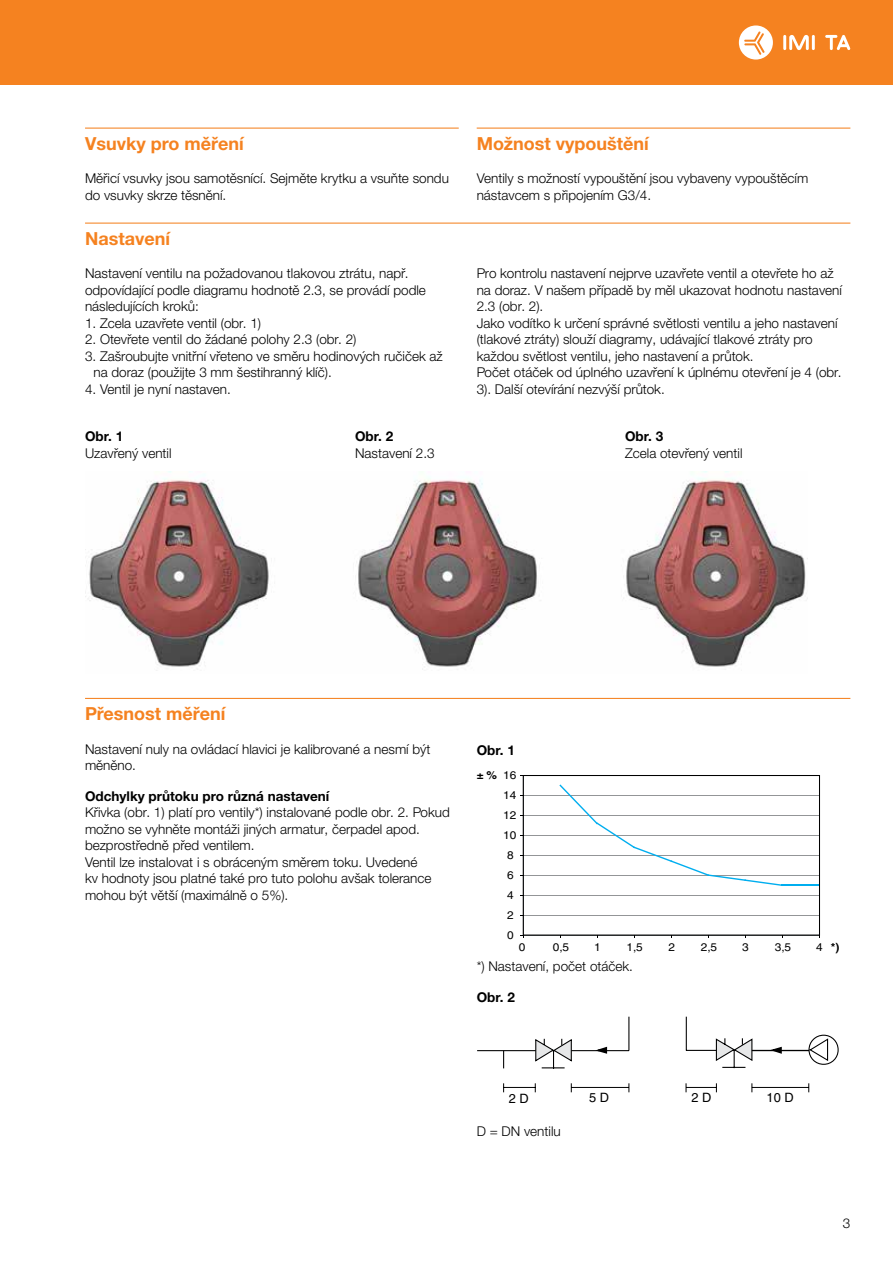
<style>
.page{position:relative;width:893px;height:1263px;background:#fff}
.page>*{position:absolute;margin:0;border:0;box-sizing:border-box;transform-origin:0 0}
.t1{font:700 18px "Helvetica Neue LTW1 G";color:#f58220}
.t2{font:300 13.5px/16.5px "Helvetica Neue LTW1 G";color:#000}
.t3{font:700 13.5px "Helvetica Neue LTW1 G";color:#000}
.t4{font:12.9px "Helvetica";color:#000}
.t5{font:11.1px "Helvetica";letter-spacing:.005em;color:#000;scale:1.07 1}
.t6{font:700 11.1px "Helvetica";color:#000;scale:1.07 1}
.s1{font-weight:400}
</style>
<div class="page">
<div style="left:0;top:0;width:893px;height:85px;background:#f58220"></div>
<hr style="left:783px;top:35px;width:3px;height:15px;background:#fff">
<hr style="left:812px;top:35px;width:3px;height:15px;background:#fff">
<svg style="left:789px;top:35px;width:20px;height:15px"></svg>
<svg style="left:825px;top:35px;width:25px;height:15px"></svg>
<svg style="left:739px;top:25px;width:34px;height:35px"></svg>
<hr style="left:85px;top:128px;width:374px;height:1px;background:#f58220">
<hr style="left:477px;top:128px;width:373px;height:1px;background:#f58220">
<hr style="left:85px;top:223px;width:765px;height:1px;background:#f58220">
<hr style="left:85px;top:698px;width:765px;height:1px;background:#f58220">
<img style="left:85px;top:472px;width:723px;height:199px">
<hr style="left:523px;top:935px;width:296px;height:1px;background:#889096">
<svg style="left:523px;top:775px;width:297px;height:160px"></svg>
<hr style="left:477px;top:1050px;width:152px;height:1px;background:#000">
<hr style="left:628px;top:1017px;width:1px;height:34px;background:#000">
<hr style="left:686px;top:1017px;width:1px;height:34px;background:#000">
<hr style="left:686px;top:1050px;width:152px;height:1px;background:#000">
<svg style="left:715px;top:1038px;width:38px;height:31px"></svg>
<svg style="left:534px;top:1038px;width:39px;height:31px"></svg>
<svg style="left:503px;top:1051px;width:1px;height:17px"></svg>
<hr style="left:752px;top:1050px;width:73px;height:1px;background:#000">
<svg style="left:808px;top:1034px;width:30px;height:31px"></svg>
<hr style="left:504px;top:1087px;width:31px;height:1px;background:#000">
<hr style="left:571px;top:1087px;width:58px;height:1px;background:#000">
<hr style="left:686px;top:1087px;width:30px;height:1px;background:#000">
<hr style="left:752px;top:1087px;width:57px;height:1px;background:#000">
<svg style="left:767px;top:1046px;width:16px;height:8px"></svg>
<svg style="left:592px;top:1046px;width:16px;height:8px"></svg>
<h1 class="t1" style="left:85px;top:132px;width:160px">Vsuvky pro měření</h1>
<p class="t2" style="left:85px;top:170px;width:365px">Měřicí vsuvky jsou samotěsnící. Sejměte krytku a vsuňte sondu do vsuvky skrze těsnění.</p>
<h1 class="t1" style="left:85px;top:227px;width:87px">Nastavení</h1>
<p class="t2" style="left:85px;top:265px;width:342px">Nastavení ventilu na požadovanou tlakovou ztrátu, např. odpovídající podle diagramu hodnotě 2.3, se provádí podle následujících kroků:</p>
<p class="t2" style="left:85px;top:315px;width:178px">1. Zcela uzavřete ventil (obr. 1)</p>
<p class="t2" style="left:85px;top:331px;width:273px">2. Otevřete ventil do žádané polohy 2.3 (obr. 2)</p>
<p class="t2" style="left:94px;top:348px;width:351px;text-indent:-9px">3. Zašroubujte vnitřní vřeteno ve směru hodinových ručiček až na doraz (použijte 3 mm šestihranný klíč).</p>
<p class="t2" style="left:85px;top:381px;width:147px">4. Ventil je nyní nastaven.</p>
<h1 class="t1" style="left:477px;top:132px;width:173px">Možnost vypouštění</h1>
<p class="t2" style="left:477px;top:170px;width:333px">Ventily s možností vypouštění jsou vybaveny vypouštěcím nástavcem s připojením G3/4.</p>
<p class="t2" style="left:477px;top:265px;width:367px">Pro kontrolu nastavení nejprve uzavřete ventil a otevřete ho až na doraz. V našem případě by měl ukazovat hodnotu nastavení 2.3 (obr. 2).<br>Jako vodítko k určení správné světlosti ventilu a jeho nastavení (tlakové ztráty) slouží diagramy, udávající tlakové ztráty pro každou světlost ventilu, jeho nastavení a průtok.<br>Počet otáček od úplného uzavření k úplnému otevření je 4 (obr.<br>3). Další otevírání nezvýší průtok.</p>
<p class="t3" style="left:85px;top:428px;width:40px">Obr. 1</p>
<p class="t3" style="left:355px;top:428px;width:40px">Obr. 2</p>
<p class="t3" style="left:625px;top:428px;width:40px">Obr. 3</p>
<p class="t2" style="left:85px;top:444px;width:88px">Uzavřený ventil</p>
<p class="t2" style="left:355px;top:444px;width:81px">Nastavení 2.3</p>
<p class="t2" style="left:625px;top:444px;width:119px">Zcela otevřený ventil</p>
<h1 class="t1" style="left:85px;top:703px;width:142px">Přesnost měření</h1>
<p class="t2" style="left:85px;top:741px;width:347px">Nastavení nuly na ovládací hlavici je kalibrované a nesmí být měněno.</p>
<p class="t3" style="left:85px;top:788px;width:246px">Odchylky průtoku pro různá nastavení</p>
<p class="t2" style="left:85px;top:804px;width:366px">Křivka (obr. 1) platí pro ventily*) instalované podle obr. 2. Pokud možno se vyhněte montáži jiných armatur, čerpadel apod. bezprostředně před ventilem.<br>Ventil lze instalovat i s obráceným směrem toku. Uvedené<br>kv hodnoty jsou platné také pro tuto polohu avšak tolerance mohou být větší (maximálně o 5%).</p>
<p class="t3" style="left:477px;top:742px;width:40px">Obr. 1</p>
<p class="t6" style="left:477px;top:768px;width:20px">± %</p>
<p class="t5" style="left:503px;top:769px;width:14px">16</p>
<p class="t5" style="left:503px;top:789px;width:14px">14</p>
<p class="t5" style="left:503px;top:809px;width:14px">12</p>
<p class="t5" style="left:503px;top:829px;width:14px">10</p>
<p class="t5" style="left:507px;top:849px;width:8px">8</p>
<p class="t5" style="left:507px;top:868px;width:8px">6</p>
<p class="t5" style="left:507px;top:889px;width:8px">4</p>
<p class="t5" style="left:507px;top:909px;width:8px">2</p>
<p class="t5" style="left:507px;top:928px;width:8px">0</p>
<p class="t5" style="left:519px;top:941px;width:8px">0</p>
<p class="t5" style="left:553px;top:941px;width:17px">0,5</p>
<p class="t5" style="left:594px;top:941px;width:8px">1</p>
<p class="t5" style="left:627px;top:941px;width:17px">1,5</p>
<p class="t5" style="left:668px;top:941px;width:8px">2</p>
<p class="t5" style="left:701px;top:941px;width:17px">2,5</p>
<p class="t5" style="left:742px;top:941px;width:8px">3</p>
<p class="t5" style="left:775px;top:941px;width:17px">3,5</p>
<p class="t6" style="left:816px;top:940px;width:23px"><span class="s1">4</span> *)</p>
<p class="t2" style="left:477px;top:958px;width:158px">*) Nastavení, počet otáček.</p>
<p class="t3" style="left:477px;top:989px;width:40px">Obr. 2</p>
<p class="t4" style="left:509px;top:1091px;width:22px">2 D</p>
<p class="t4" style="left:589px;top:1090px;width:22px">5 D</p>
<p class="t4" style="left:691px;top:1090px;width:22px">2 D</p>
<p class="t4" style="left:767px;top:1090px;width:29px">10 D</p>
<p class="t2" style="left:477px;top:1122px;width:86px">D = DN ventilu</p>
<p class="t2" style="left:843px;top:1215px;width:9px">3</p>
</div>
